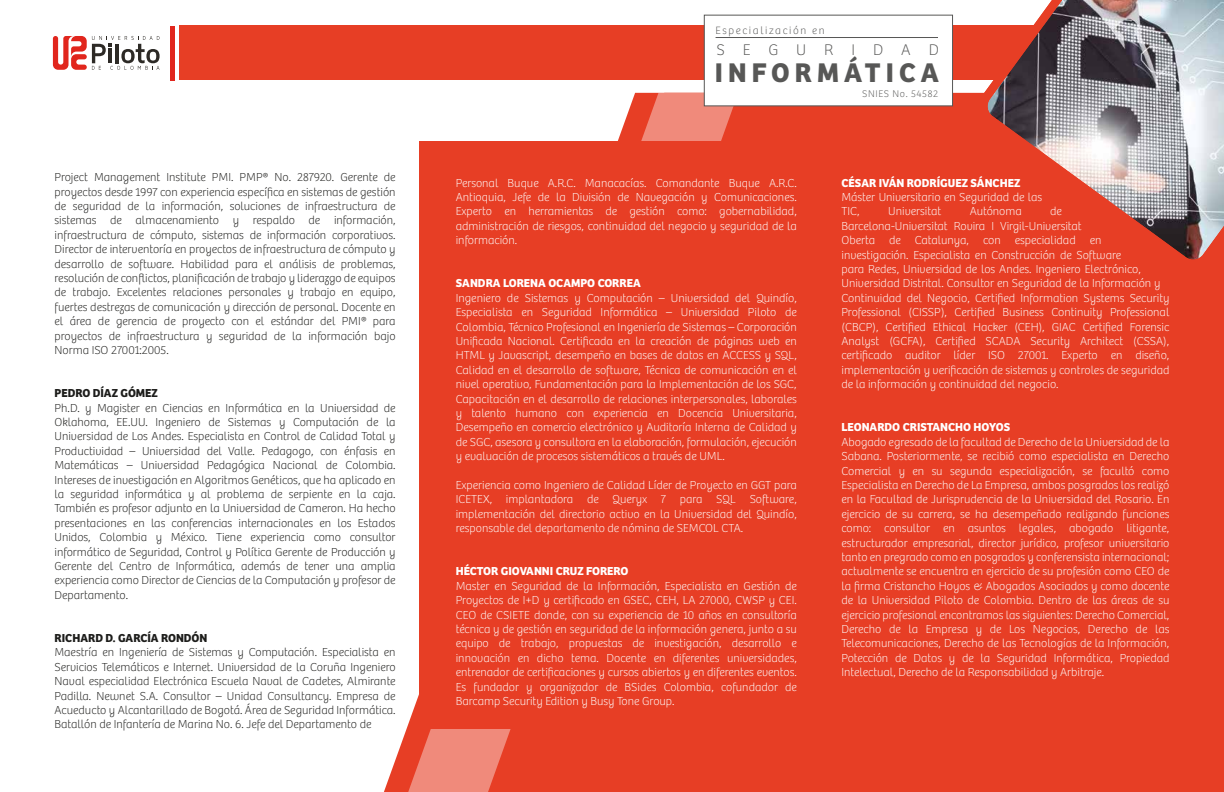
<style>
.page{position:relative;width:1224px;height:792px;background:#fff}
.page>*{position:absolute;margin:0;border:0;box-sizing:border-box;transform-origin:0 0}
.t1{font:700 28px "Bree";letter-spacing:.185em;color:#575756}
.t2{font:100 16px "Bree";letter-spacing:1.125em;color:#575756}
.t3{font:100 12px/14.4px "Bree";color:#fff;text-align:justify}
.t4{font:100 12px/14.4px "Bree";color:#1d1d1b;text-align:justify}
.t5{font:700 12px "Bree";color:#fff}
.t6{font:700 12px "Bree";color:#1d1d1b}
.t7{font:100 11px "Bree";letter-spacing:.15em;color:#575756}
.t8{font:100 10px "Bree";letter-spacing:.065em;color:#575756}
</style>
<div class="page">
<div style="left:738px;top:93px;width:486px;height:699px;background:#e73e25"></div>
<svg style="left:403px;top:93px;width:335px;height:699px"></svg>
<div style="left:179px;top:25px;width:1045px;height:55px;background:#e73e25"></div>
<svg style="left:53px;top:36px;width:107px;height:34px"></svg>
<div style="left:170px;top:26px;width:5px;height:54px;background:#e1261d"></div>
<div style="left:704px;top:15px;width:249px;height:91px;background:#fff"></div>
<hr style="left:716px;top:37px;width:222px;height:1px;background:#575756">
<div style="left:419px;top:141px;width:383px;height:587px;background:#e73e25"></div>
<svg style="left:974px;top:0;width:250px;height:273px"></svg>
<p class="t4" style="left:55px;top:170px;width:343px">Project Management Institute PMI. PMP® No. 287920. Gerente de proyectos desde 1997 con experiencia específica en sistemas de gestión de seguridad de la información, soluciones de infraestructura de sistemas de almacenamiento y respaldo de información, infraestructura de cómputo, sistemas de información corporativos.<br>Director de interventoría en proyectos de infraestructura de cómputo y desarrollo de software. Habilidad para el análisis de problemas, resolución de conflictos, planificación de trabajo y liderazgo de equipos de trabajo. Excelentes relaciones personales y trabajo en equipo, fuertes destrezas de comunicación y dirección de personal. Docente en el área de gerencia de proyecto con el estándar del PMI® para proyectos de infraestructura y seguridad de la información bajo Norma ISO 27001:2005.</p>
<p class="t6" style="left:55px;top:386px;width:105px">PEDRO DÍAZ GÓMEZ</p>
<p class="t4" style="left:55px;top:401px;width:343px">Ph.D. y Magister en Ciencias en Informática en la Universidad de Oklahoma, EE.UU. Ingeniero de Sistemas y Computación de la Universidad de Los Andes. Especialista en Control de Calidad Total y Productividad – Universidad del Valle. Pedagogo, con énfasis en Matemáticas – Universidad Pedagógica Nacional de Colombia.<br>Intereses de investigación en Algoritmos Genéticos, que ha aplicado en la seguridad informática y al problema de serpiente en la caja.<br>También es profesor adjunto en la Universidad de Cameron. Ha hecho presentaciones en las conferencias internacionales en los Estados Unidos, Colombia y México. Tiene experiencia como consultor informático de Seguridad, Control y Política Gerente de Producción y Gerente del Centro de Informática, además de tener una amplia experiencia como Director de Ciencias de la Computación y profesor de Departamento.</p>
<p class="t6" style="left:55px;top:631px;width:154px">RICHARD D. GARCÍA RONDÓN</p>
<p class="t4" style="left:55px;top:645px;width:343px">Maestría en Ingeniería de Sistemas y Computación. Especialista en Servicios Telemáticos e Internet. Universidad de la Coruña Ingeniero Naval especialidad Electrónica Escuela Naval de Cadetes, Almirante Padilla. Newnet S.A. Consultor – Unidad Consultancy. Empresa de Acueducto y Alcantarillado de Bogotá. Área de Seguridad Informática.<br>Batallón de Infantería de Marina No. 6. Jefe del Departamento de</p>
<p class="t7" style="left:716px;top:24px;width:111px">Especialización en</p>
<h2 class="t2" style="left:716px;top:41px;width:224px">SEGURIDAD</h2>
<h1 class="t1" style="left:715px;top:55px;width:225px">INFORMÁTICA</h1>
<p class="t3" style="left:456px;top:176px;width:343px">Personal Buque A.R.C. Manacacías. Comandante Buque A.R.C.<br>Antioquia, Jefe de la División de Navegación y Comunicaciones.<br>Experto en herramientas de gestión como: gobernabilidad, administración de riesgos, continuidad del negocio y seguridad de la información.</p>
<p class="t5" style="left:456px;top:276px;width:187px">SANDRA LORENA OCAMPO CORREA</p>
<p class="t3" style="left:456px;top:291px;width:343px">Ingeniero de Sistemas y Computación – Universidad del Quindío, Especialista en Seguridad Informática – Universidad Piloto de Colombia, Técnico Profesional en Ingeniería de Sistemas – Corporación Unificada Nacional. Certificada en la creación de páginas web en HTML y Javascript, desempeño en bases de datos en ACCESS y SQL, Calidad en el desarrollo de software, Técnica de comunicación en el nivel operativo, Fundamentación para la Implementación de los SGC, Capacitación en el desarrollo de relaciones interpersonales, laborales y talento humano con experiencia en Docencia Universitaria, Desempeño en comercio electrónico y Auditoría Interna de Calidad y de SGC, asesora y consultora en la elaboración, formulación, ejecución y evaluación de procesos sistemáticos a través de UML.</p>
<p class="t3" style="left:456px;top:478px;width:343px">Experiencia como Ingeniero de Calidad Líder de Proyecto en GGT para ICETEX, implantadora de Queryx 7 para SQL Software, implementación del directorio activo en la Universidad del Quindío, responsable del departamento de nómina de SEMCOL CTA.</p>
<p class="t5" style="left:456px;top:564px;width:174px">HÉCTOR GIOVANNI CRUZ FORERO</p>
<p class="t3" style="left:456px;top:579px;width:343px">Master en Seguridad de la Información, Especialista en Gestión de Proyectos de I+D y certificado en GSEC, CEH, LA 27000, CWSP y CEI.<br>CEO de CSIETE donde, con su experiencia de 10 años en consultoría técnica y de gestión en seguridad de la información genera, junto a su equipo de trabajo, propuestas de investigación, desarrollo e innovación en dicho tema. Docente en diferentes universidades, entrenador de certificaciones y cursos abiertos y en diferentes eventos.<br>Es fundador y organizador de BSides Colombia, cofundador de Barcamp Security Edition y Busy Tone Group.</p>
<p class="t8" style="left:862px;top:88px;width:77px">SNIES No. 54582</p>
<p class="t5" style="left:841px;top:175px;width:180px">CÉSAR IVÁN RODRÍGUEZ SÁNCHEZ</p>
<p class="t3" style="left:841px;top:190px;width:202px">Máster Universitario en Seguridad de las<br>TIC,</p>
<p class="t3" style="left:888px;top:204px;width:54px">Universitat</p>
<p class="t3" style="left:970px;top:204px;width:54px">Autónoma</p>
<p class="t3" style="left:841px;top:204px;width:330px;text-align:left;text-indent:209px">de Barcelona-Universitat Rovira I Virgil-Universitat<br>Oberta de Catalunya, con especialidad en investigación. Especialista en Construcción de Software<br>para Redes, Universidad de los Andes. Ingeniero Electrónico, Universidad Distrital. Consultor en Seguridad de la Información y Continuidad del Negocio, Certified Information Systems Security Professional (CISSP), Certified Business Continuity Professional (CBCP), Certified Ethical Hacker (CEH), GIAC Certified Forensic Analyst (GCFA), Certified SCADA Security Architect (CSSA), certificado auditor líder ISO 27001. Experto en diseño, implementación y verificación de sistemas y controles de seguridad de la información y continuidad del negocio.</p>
<p class="t5" style="left:841px;top:420px;width:170px">LEONARDO CRISTANCHO HOYOS</p>
<p class="t3" style="left:841px;top:435px;width:330px">Abogado egresado de la facultad de Derecho de la Universidad de la Sabana. Posteriormente, se recibió como especialista en Derecho Comercial y en su segunda especialización, se facultó como Especialista en Derecho de La Empresa, ambos posgrados los realizó en la Facultad de Jurisprudencia de la Universidad del Rosario. En ejercicio de su carrera, se ha desempeñado realizando funciones como: consultor en asuntos legales, abogado litigante, estructurador empresarial, director jurídico, profesor universitario tanto en pregrado como en posgrados y conferensista internacional; actualmente se encuentra en ejercicio de su profesión como CEO de la firma Cristancho Hoyos &amp; Abogados Asociados y como docente de la Universidad Piloto de Colombia. Dentro de las áreas de su ejercicio profesional encontramos las siguientes: Derecho Comercial, Derecho de la Empresa y de Los Negocios, Derecho de las Telecomunicaciones, Derecho de las Tecnologías de la Información, Potección de Datos y de la Seguridad Informática, Propiedad Intelectual, Derecho de la Responsabilidad y Arbitraje.</p>
</div>
